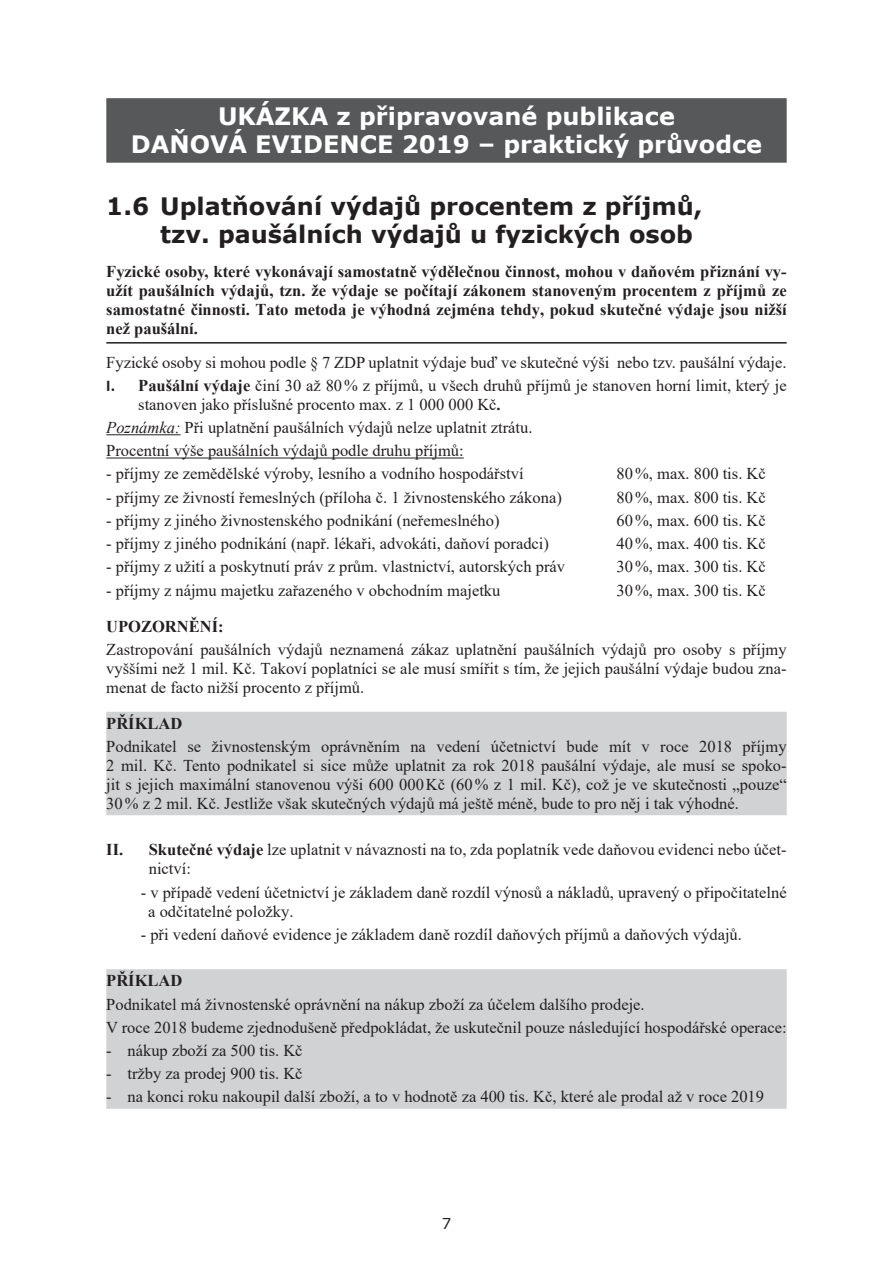
<style>
.page{position:relative;width:893px;height:1263px;background:#fff}
.page>*{position:absolute;margin:0;border:0;box-sizing:border-box;transform-origin:0 0}
.t1{font:700 24px/27.6px "Verdana";color:#231f20}
.t2{font:700 24px/28.8px "Verdana";color:#fff;text-align:center}
.t3{font:16.5px/23.2px "Times New Roman";color:#231f20}
.t4{font:700 16.5px/19px "Times New Roman";color:#231f20;text-align:justify}
.t5{font:15px "Verdana";color:#231f20}
.s1{font-family:"Calibri";font-weight:700}
.s2{font-weight:700}
.s3{font-style:italic}
</style>
<div class="page">
<div style="left:106px;top:98px;width:681px;height:65px;background:#57585a"></div>
<hr style="left:106px;top:342px;width:681px;height:2px;background:#231f20">
<hr style="left:106px;top:434px;width:75px;height:1px;background:#231f20">
<hr style="left:106px;top:458px;width:358px;height:1px;background:#231f20">
<div style="left:106px;top:712px;width:681px;height:103px;background:#d1d2d4"></div>
<div style="left:106px;top:969px;width:681px;height:140px;background:#d1d2d4"></div>
<h1 class="t2" style="left:131px;top:101px;width:633px">UKÁZKA z připravované publikace<br>DAŇOVÁ EVIDENCE 2019 – praktický průvodce</h1>
<h1 class="t1" style="left:160px;top:192px;width:544px;text-indent:-54px">1.6 Uplatňování výdajů procentem z příjmů, tzv. paušálních výdajů u fyzických osob</h1>
<p class="t4" style="left:106px;top:261px;width:682px">Fyzické osoby, které vykonávají samostatně výdělečnou činnost, mohou v daňovém přiznání vy&shy;užít paušálních výdajů, tzn. že výdaje se počítají zákonem stanoveným procentem z příjmů ze samostatné činnosti. Tato metoda je výhodná zejména tehdy, pokud skutečné výdaje jsou nižší než paušální.</p>
<p class="t3" style="left:106px;top:350px;width:682px">Fyzické osoby si mohou podle § 7 ZDP uplatnit výdaje buď ve skutečné výši nebo tzv. paušální výdaje.<br><span class="s1">I.</span> <span class="s2">Paušální výdaje</span> činí 30 až 80% z příjmů, u všech druhů příjmů je stanoven horní limit, který je</p>
<p class="t3" style="left:106px;top:392px;width:428px;text-indent:32px">stanoven jako příslušné procento max. z 1 000 000 Kč<span class="s2">.<br></span><span class="s3">Poznámka:</span> Při uplatnění paušálních výdajů nelze uplatnit ztrátu.<br>Procentní výše paušálních výdajů podle druhu příjmů:</p>
<p class="t3" style="left:106px;top:462px;width:419px">- příjmy ze zemědělské výroby, lesního a vodního hospodářství</p>
<p class="t3" style="left:617px;top:462px;width:151px">80%, max. 800 tis. Kč</p>
<p class="t3" style="left:106px;top:485px;width:457px">- příjmy ze živností řemeslných (příloha č. 1 živnostenského zákona)</p>
<p class="t3" style="left:617px;top:485px;width:151px">80%, max. 800 tis. Kč</p>
<p class="t3" style="left:106px;top:508px;width:395px">- příjmy z jiného živnostenského podnikání (neřemeslného)</p>
<p class="t3" style="left:617px;top:508px;width:151px">60%, max. 600 tis. Kč</p>
<p class="t3" style="left:106px;top:531px;width:444px">- příjmy z jiného podnikání (např. lékaři, advokáti, daňoví poradci)</p>
<p class="t3" style="left:617px;top:531px;width:151px">40%, max. 400 tis. Kč</p>
<p class="t3" style="left:106px;top:555px;width:460px">- příjmy z užití a poskytnutí práv z prům. vlastnictví, autorských práv</p>
<p class="t3" style="left:617px;top:555px;width:151px">30%, max. 300 tis. Kč</p>
<p class="t3" style="left:106px;top:578px;width:396px">- příjmy z nájmu majetku zařazeného v obchodním majetku</p>
<p class="t3" style="left:617px;top:578px;width:151px">30%, max. 300 tis. Kč</p>
<p class="t4" style="left:106px;top:616px;width:119px">UPOZORNĚNÍ:</p>
<p class="t3" style="left:106px;top:639px;width:682px;line-height:18.9px;text-align:justify">Zastropování paušálních výdajů neznamená zákaz uplatnění paušálních výdajů pro osoby s příjmy vyššími než 1 mil. Kč. Takoví poplatníci se ale musí smířit s tím, že jejich paušální výdaje budou zna&shy;menat de facto nižší procento z příjmů.</p>
<p class="t4" style="left:106px;top:713px;width:78px">PŘÍKLAD</p>
<p class="t3" style="left:106px;top:736px;width:682px;line-height:19px;text-align:justify">Podnikatel se živnostenským oprávněním na vedení účetnictví bude mít v roce 2018 příjmy 2 mil. Kč. Tento podnikatel si sice může uplatnit za rok 2018 paušální výdaje, ale musí se spoko&shy;jit s jejich maximální stanovenou výši 600 000Kč (60% z 1 mil. Kč), což je ve skutečnosti „pouze“ 30% z 2 mil. Kč. Jestliže však skutečných výdajů má ještě méně, bude to pro něj i tak výhodné.</p>
<p class="t3" style="left:149px;top:840px;width:639px;line-height:18.9px;text-indent:-43px"><span class="s2">II. Skutečné výdaje</span> lze uplatnit v návaznosti na to, zda poplatník vede daňovou evidenci nebo účet&shy;nictví:</p>
<p class="t3" style="left:148px;top:882px;width:640px;line-height:19px;text-indent:-7px">- v případě vedení účetnictví je základem daně rozdíl výnosů a nákladů, upravený o připočitatelné a odčitatelné položky.</p>
<p class="t3" style="left:141px;top:922px;width:603px">- při vedení daňové evidence je základem daně rozdíl daňových příjmů a daňových výdajů.</p>
<p class="t4" style="left:106px;top:971px;width:78px">PŘÍKLAD</p>
<p class="t3" style="left:106px;top:992px;width:682px">Podnikatel má živnostenské oprávnění na nákup zboží za účelem dalšího prodeje.<br>V roce 2018 budeme zjednodušeně předpokládat, že uskutečnil pouze následující hospodářské operace:</p>
<p class="t3" style="left:106px;top:1038px;width:198px">- nákup zboží za 500 tis. Kč</p>
<p class="t3" style="left:106px;top:1061px;width:198px">- tržby za prodej 900 tis. Kč</p>
<p class="t3" style="left:106px;top:1085px;width:659px">- na konci roku nakoupil další zboží, a to v hodnotě za 400 tis. Kč, které ale prodal až v roce 2019</p>
<p class="t5" style="left:442px;top:1213px;width:11px">7</p>
</div>
